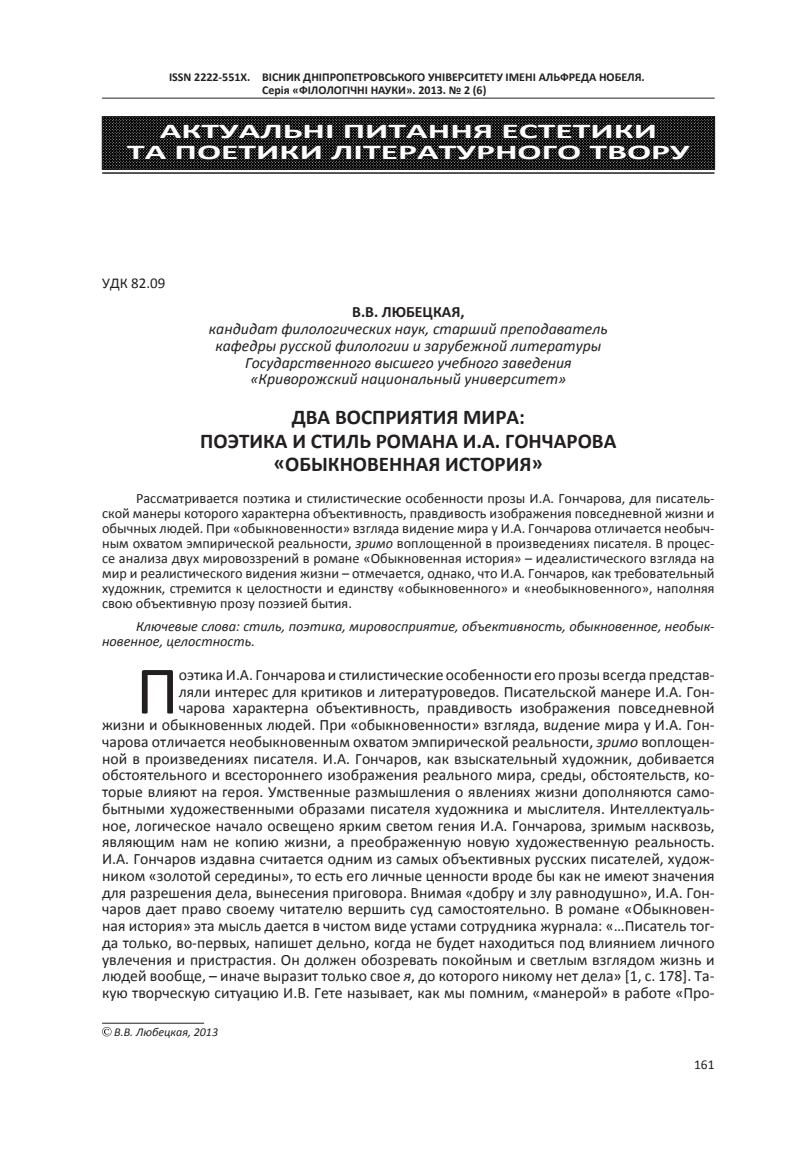
<style>
.page{position:relative;width:787px;height:1149px;background:#fff}
.page>*{position:absolute;margin:0;border:0;box-sizing:border-box;transform-origin:0 0}
.Буквица{font:68.55px "Calibri";color:#231f20}
.Название_статьи{font:700 21px "Calibri";color:#231f20}
.Рубрика{font:700 21px "Calibri";color:#fff;scale:1.7 1}
.Буквица-2{font:15.75px/16.8px "Calibri";color:#231f20;text-align:right}
.место_работ{font:italic 15.75px "Calibri";color:#231f20}
.автор{font:700 15.75px "Calibri";color:#231f20}
.УДК{font:15px "Calibri";color:#231f20}
.анотация{font:14.25px/15px "Calibri";color:#231f20;text-align:justify}
.ключ_слова{font:italic 14.25px/15px "Calibri";color:#231f20}
.t1{font:13.5px "Calibri";color:#231f20}
.t2{font:700 12px/12.8px "Calibri";color:#231f20}
.знак_охрани{font:italic 12px "Calibri";color:#231f20}
.s1{font-style:italic}
</style>
<div class="page">
<hr style="left:102px;top:98px;width:612px;height:1px;background:#231f20">
<hr style="left:102px;top:1022px;width:102px;height:1px;background:#231f20">
<svg style="left:102px;top:1027px;width:9px;height:9px"></svg>
<img style="left:104px;top:118px;width:608px;height:49px">
<div style="left:102px;top:116px;width:612px;height:53px;border:1px solid #231f20"></div>
<hr style="left:102px;top:172px;width:612px;height:2px;background:#231f20">
<svg style="left:127px;top:118px;width:563px;height:42px"></svg>
<p class="t2" style="left:262px;top:71px;width:384px;text-indent:-93px">ISSN 2222-551Х. ВІСНИК ДНІПРОПЕТРОВСЬКОГО УНІВЕРСИТЕТУ ІМЕНІ АЛЬФРЕДА НОБЕЛЯ.<br>Серія «ФІЛОЛОГІЧНІ НАУКИ». 2013. № 2 (6)</p>
<p class="Рубрика" style="left:160px;top:118px;width:294px">АКТУАЛЬНІ ПИТАННЯ ЕСТЕТИКИ</p>
<p class="Рубрика" style="left:127px;top:139px;width:332px">ТА ПОЕТИКИ ЛІТЕРАТУРНОГО ТВОРУ</p>
<p class="УДК" style="left:102px;top:273px;width:65px">УДК 82.09</p>
<p class="автор" style="left:352px;top:302px;width:114px">В.В. ЛЮБЕЦКАЯ,</p>
<p class="место_работ" style="left:209px;top:318px;width:400px">кандидат филологических наук, старший преподаватель</p>
<p class="место_работ" style="left:215px;top:335px;width:387px">кафедры русской филологии и зарубежной литературы</p>
<p class="место_работ" style="left:245px;top:351px;width:328px">Государственного высшего учебного заведения</p>
<p class="место_работ" style="left:250px;top:368px;width:317px">«Криворожский национальный университет»</p>
<p class="Название_статьи" style="left:292px;top:404px;width:235px">ДВА ВОСПРИЯТИЯ МИРА:</p>
<p class="Название_статьи" style="left:200px;top:427px;width:417px">ПОЭТИКА И СТИЛЬ РОМАНА И.А. ГОНЧАРОВА</p>
<p class="Название_статьи" style="left:274px;top:450px;width:270px">«ОБЫКНОВЕННАЯ ИСТОРИЯ»</p>
<p class="анотация" style="left:102px;top:490px;width:614px;text-indent:34px">Рассматривается поэтика и стилистические особенности прозы И.А. Гончарова, для писатель&shy;ской манеры которого характерна объективность, правдивость изображения повседневной жизни и обычных людей. При «обыкновенности» взгляда видение мира у И.А. Гончарова отличается необыч&shy;ным охватом эмпирической реальности, <span class="s1">зримо</span> воплощенной в произведениях писателя. В процес&shy;се анализа двух мировоззрений в романе «Обыкновенная история» – идеалистического взгляда на мир и реалистического видения жизни – отмечается, однако, что И.А. Гончаров, как требовательный художник, стремится к целостности и единству «обыкновенного» и «необыкновенного», наполняя свою объективную прозу поэзией бытия.</p>
<p class="ключ_слова" style="left:102px;top:618px;width:614px;text-indent:34px">Ключевые слова: стиль, поэтика, мировосприятие, объективность, обыкновенное, необык&shy;новенное, целостность.</p>
<p class="Буквица" style="left:136px;top:647px;width:44px">П</p>
<p class="Буквица-2" style="left:102px;top:666px;width:614px">оэтика И.А. Гончарова и стилистические особенности его прозы всегда представ-<br>ляли интерес для критиков и литературоведов. Писательской манере И.А. Гон-<br>чарова характерна объективность, правдивость изображения повседневной<br>жизни и обыкновенных людей. При «обыкновенности» взгляда, в<span class="s1">и</span>дение мира у И.А. Гон&shy;чарова отличается необыкновенным охватом эмпирической реальности, <span class="s1">зримо</span> воплощен&shy;ной в произведениях писателя. И.А. Гончаров, как взыскательный художник, добивается обстоятельного и всестороннего изображения реального мира, среды, обстоятельств, ко&shy;торые влияют на героя. Умственные размышления о явлениях жизни дополняются само&shy;бытными художественными образами писателя художника и мыслителя. Интеллектуаль&shy;ное, логическое начало освещено ярким светом гения И.А. Гончарова, зримым насквозь, являющим нам не копию жизни, а преображенную новую художественную реальность.<br>И.А. Гончаров издавна считается одним из самых объективных русских писателей, худож&shy;ником «золотой середины», то есть его личные ценности вроде бы как не имеют значения для разрешения дела, вынесения приговора. Внимая «добру и злу равнодушно», И.А. Гон&shy;чаров дает право своему читателю вершить суд самостоятельно. В романе «Обыкновен&shy;ная история» эта мысль дается в чистом виде устами сотрудника журнала: «…Писатель тог&shy;да только, во-первых, напишет дельно, когда не будет находиться под влиянием личного увлечения и пристрастия. Он должен обозревать покойным и светлым взглядом жизнь и людей вообще, – иначе выразит только свое <span class="s1">я</span>, до которого никому нет дела» [1, с. 178]. Та&shy;кую творческую ситуацию И.В. Гете называет, как мы помним, «манерой» в работе «Про-</p>
<p class="знак_охрани" style="left:114px;top:1023px;width:105px">В.В. Любецкая, 2013</p>
<p class="t1" style="left:694px;top:1055px;width:22px">161</p>
</div>
